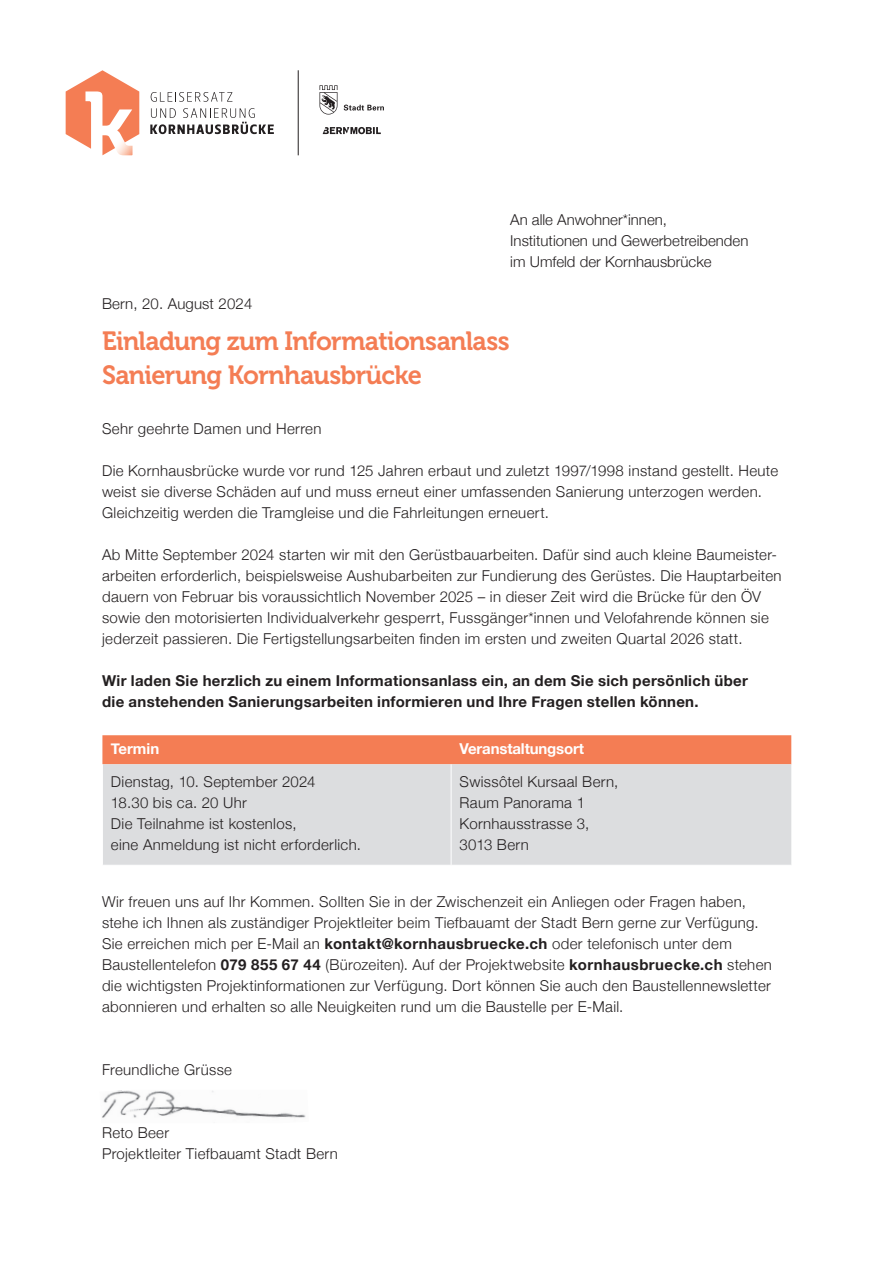
<style>
.page{position:relative;width:893px;height:1263px;background:#fff}
.page>*{position:absolute;margin:0;border:0;box-sizing:border-box;transform-origin:0 0}
.Haupttitel{font:26.25px "TAB Logo Museo 700";letter-spacing:-.025em;color:#f47d54}
.t1{font:300 15px/21px "Helvetica Neue";letter-spacing:.025em;color:#231f20}
.t2{font:700 15px/21px "Helvetica Neue";letter-spacing:.02em;color:#231f20}
.t3{font:300 15px/21px "Helvetica Neue";color:#231f20}
.t4{font:700 15px "Helvetica Neue";letter-spacing:-.01em;color:#fff}
.s1{font-weight:700}
</style>
<div class="page">
<hr style="left:298px;top:70px;width:1px;height:85px;background:#231f20">
<svg style="left:323px;top:127px;width:58px;height:7px"></svg>
<svg style="left:344px;top:105px;width:40px;height:6px"></svg>
<svg style="left:319px;top:85px;width:18px;height:30px"></svg>
<svg style="left:151px;top:92px;width:81px;height:10px"></svg>
<svg style="left:150px;top:108px;width:124px;height:26px"></svg>
<svg style="left:66px;top:70px;width:73px;height:85px"></svg>
<img style="left:102px;top:1090px;width:204px;height:28px">
<div style="left:102px;top:735px;width:689px;height:29px;background:#f47d54"></div>
<div style="left:103px;top:764px;width:688px;height:101px;background:#dcdddf"></div>
<hr style="left:451px;top:764px;width:1px;height:101px;background:#fff">
<p class="t1" style="left:102px;top:292px;width:152px">Bern, 20. August 2024</p>
<p class="t3" style="left:510px;top:208px;width:240px">An alle Anwohner*innen,<br>Institutionen und Gewerbetreibenden im Umfeld der Kornhausbrücke</p>
<p class="Haupttitel" style="left:102px;top:326px;width:409px">Einladung zum Informationsanlass</p>
<p class="Haupttitel" style="left:102px;top:361px;width:321px">Sanierung Kornhausbrücke</p>
<p class="t1" style="left:102px;top:417px;width:221px">Sehr geehrte Damen und Herren</p>
<p class="t1" style="left:102px;top:459px;width:678px">Die Kornhausbrücke wurde vor rund 125 Jahren erbaut und zuletzt 1997/1998 instand gestellt. Heute weist sie diverse Schäden auf und muss erneut einer umfassenden Sanierung unterzogen werden.<br>Gleichzeitig werden die Tramgleise und die Fahrleitungen erneuert.</p>
<p class="t1" style="left:102px;top:543px;width:681px">Ab Mitte September 2024 starten wir mit den Gerüstbauarbeiten. Dafür sind auch kleine Baumeister&shy;arbeiten erforderlich, beispielsweise Aushubarbeiten zur Fundierung des Gerüstes. Die Hauptarbeiten dauern von Februar bis voraussichtlich November 2025 – in dieser Zeit wird die Brücke für den ÖV sowie den motorisierten Individualverkehr gesperrt, Fussgänger*innen und Velofahrende können sie jederzeit passieren. Die Fertigstellungsarbeiten finden im ersten und zweiten Quartal 2026 statt.</p>
<p class="t2" style="left:102px;top:670px;width:647px">Wir laden Sie herzlich zu einem Informationsanlass ein, an dem Sie sich persönlich über die anstehenden Sanierungsarbeiten informieren und Ihre Fragen stellen können.</p>
<p class="t4" style="left:111px;top:737px;width:50px">Termin</p>
<p class="t4" style="left:460px;top:737px;width:126px">Veranstaltungsort</p>
<p class="t1" style="left:111px;top:770px;width:206px">Dienstag, 10. September 2024</p>
<p class="t1" style="left:111px;top:791px;width:138px">18.30 bis ca. 20 Uhr</p>
<p class="t1" style="left:111px;top:812px;width:252px">Die Teilnahme ist kostenlos,<br>eine Anmeldung ist nicht erforderlich.</p>
<p class="t1" style="left:460px;top:770px;width:160px">Swissôtel Kursaal Bern,<br>Raum Panorama 1</p>
<p class="t1" style="left:460px;top:812px;width:131px">Kornhausstrasse 3,<br>3013 Bern</p>
<p class="t1" style="left:102px;top:889px;width:671px">Wir freuen uns auf Ihr Kommen. Sollten Sie in der Zwischenzeit ein Anliegen oder Fragen haben, stehe ich Ihnen als zuständiger Projektleiter beim Tiefbauamt der Stadt Bern gerne zur Verfügung.<br>Sie erreichen mich per E-Mail an <span class="s1">kontakt@kornhausbruecke.ch</span> oder telefonisch unter dem Baustellentelefon <span class="s1">079 855 67 44</span> (Bürozeiten). Auf der Projektwebsite <span class="s1">kornhausbruecke.ch</span> stehen die wichtigsten Projektinformationen zur Verfügung. Dort können Sie auch den Baustellennewsletter abonnieren und erhalten so alle Neuigkeiten rund um die Baustelle per E-Mail.</p>
<p class="t1" style="left:102px;top:1057px;width:131px">Freundliche Grüsse</p>
<p class="t1" style="left:102px;top:1120px;width:69px">Reto Beer</p>
<p class="t1" style="left:102px;top:1141px;width:237px">Projektleiter Tiefbauamt Stadt Bern</p>
</div>
